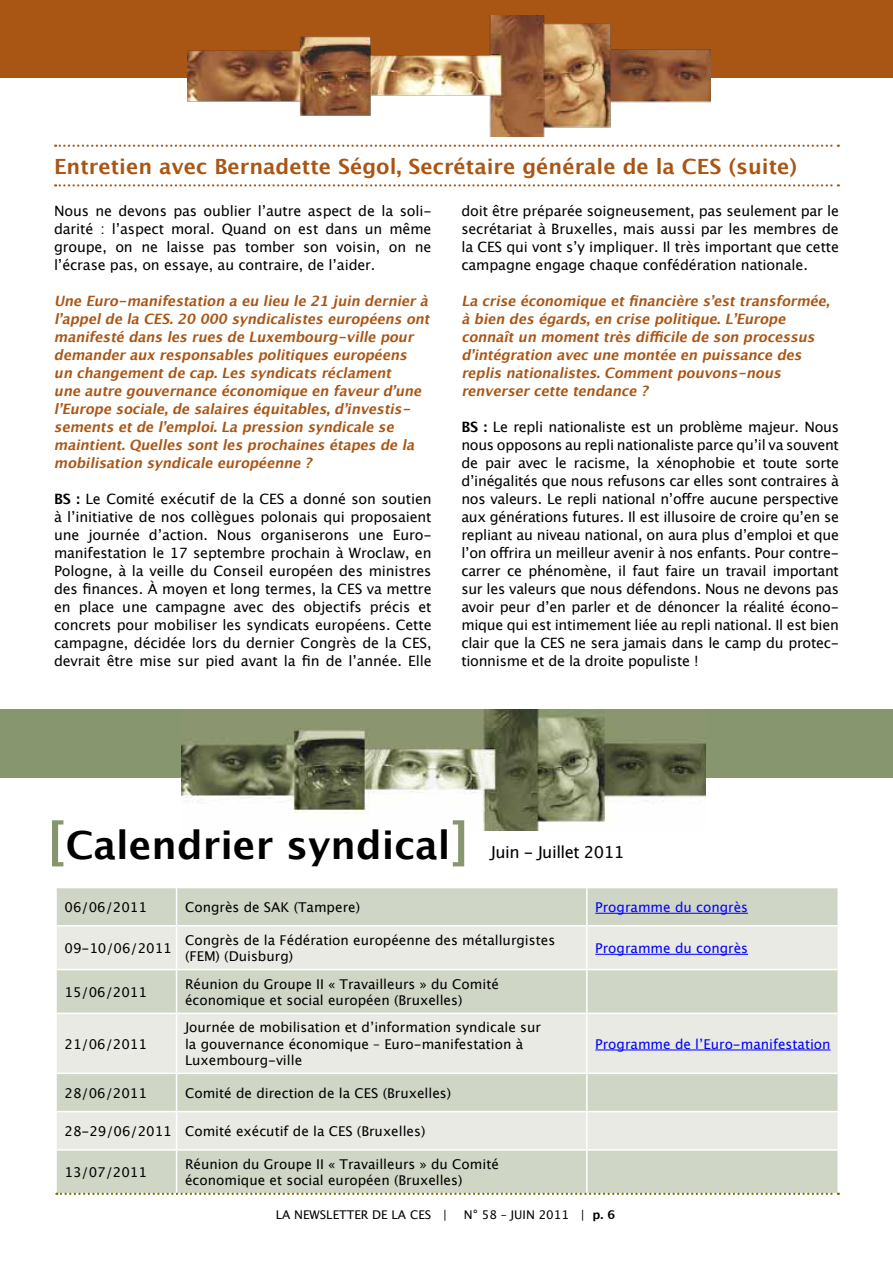
<style>
.page{position:relative;width:893px;height:1263px;background:#fff}
.page>*{position:absolute;margin:0;border:0;box-sizing:border-box;transform-origin:0 0}
.t1{font:700 38.7px "Lucida Grande";color:#000}
.t2{font:700 21px "Lucida Grande";color:#a95615}
.t3{font:16.5px "Lucida Grande";letter-spacing:-.03em;color:#000}
.t4{font:14.25px/18px "Lucida Grande";letter-spacing:-.01em;color:#000;text-align:justify}
.t5{font:italic 700 14.25px/18px "Lucida Grande";color:#a95615}
.t6{font:13.5px/16.2px "Lucida Grande";color:#000}
.t7{font:13.5px "Lucida Grande";color:#00f}
.t8{font:12px "Lucida Grande";color:#000}
.s1{font-weight:700}
.s2{font-size:50.4px;color:#88966f}
</style>
<div class="page">
<div style="left:0;top:0;width:893px;height:78px;background:#a95615"></div>
<img style="left:188px;top:15px;width:522px;height:121px">
<svg style="left:55px;top:145px;width:784px;height:2px"></svg>
<svg style="left:55px;top:184px;width:784px;height:3px"></svg>
<div style="left:0;top:709px;width:893px;height:68px;background:#88966f"></div>
<img style="left:181px;top:709px;width:524px;height:121px">
<div style="left:57px;top:888px;width:780px;height:305px;background:#d0d6c6"></div>
<svg style="left:57px;top:926px;width:780px;height:223px;fill:#e8eae3"></svg>
<hr style="left:176px;top:888px;width:1px;height:37px;background:#fff">
<hr style="left:586px;top:888px;width:2px;height:37px;background:#fff">
<hr style="left:55px;top:925px;width:122px;height:1px;background:#fff">
<hr style="left:177px;top:925px;width:410px;height:1px;background:#fff">
<hr style="left:176px;top:926px;width:1px;height:43px;background:#fff">
<hr style="left:587px;top:925px;width:252px;height:1px;background:#fff">
<hr style="left:586px;top:926px;width:2px;height:43px;background:#fff">
<hr style="left:55px;top:969px;width:122px;height:1px;background:#fff">
<hr style="left:177px;top:969px;width:410px;height:1px;background:#fff">
<hr style="left:176px;top:970px;width:1px;height:42px;background:#fff">
<hr style="left:587px;top:969px;width:252px;height:1px;background:#fff">
<hr style="left:586px;top:970px;width:2px;height:42px;background:#fff">
<hr style="left:55px;top:1012px;width:122px;height:2px;background:#fff">
<hr style="left:177px;top:1012px;width:410px;height:2px;background:#fff">
<hr style="left:176px;top:1014px;width:1px;height:58px;background:#fff">
<hr style="left:587px;top:1012px;width:252px;height:2px;background:#fff">
<hr style="left:586px;top:1014px;width:2px;height:58px;background:#fff">
<hr style="left:55px;top:1072px;width:122px;height:2px;background:#fff">
<hr style="left:177px;top:1072px;width:410px;height:2px;background:#fff">
<hr style="left:176px;top:1074px;width:1px;height:37px;background:#fff">
<hr style="left:587px;top:1072px;width:252px;height:2px;background:#fff">
<hr style="left:586px;top:1074px;width:2px;height:37px;background:#fff">
<hr style="left:55px;top:1111px;width:122px;height:1px;background:#fff">
<hr style="left:177px;top:1111px;width:410px;height:1px;background:#fff">
<hr style="left:176px;top:1112px;width:1px;height:37px;background:#fff">
<hr style="left:587px;top:1111px;width:252px;height:1px;background:#fff">
<hr style="left:586px;top:1112px;width:2px;height:37px;background:#fff">
<hr style="left:55px;top:1149px;width:122px;height:2px;background:#fff">
<hr style="left:177px;top:1149px;width:410px;height:2px;background:#fff">
<hr style="left:176px;top:1151px;width:1px;height:42px;background:#fff">
<hr style="left:587px;top:1149px;width:252px;height:2px;background:#fff">
<hr style="left:586px;top:1151px;width:2px;height:42px;background:#fff">
<hr style="left:595px;top:913px;width:153px;height:1px;background:#00f">
<hr style="left:595px;top:954px;width:153px;height:1px;background:#00f">
<hr style="left:595px;top:1050px;width:236px;height:1px;background:#00f">
<svg style="left:56px;top:1193px;width:783px;height:2px"></svg>
<h2 class="t2" style="left:54px;top:154px;width:745px">Entretien avec Bernadette Ségol, Secrétaire générale de la CES (suite)</h2>
<p class="t4" style="left:54px;top:202px;width:379px">Nous ne devons pas oublier l’autre aspect de la soli&shy;darité : l’aspect moral. Quand on est dans un même groupe, on ne laisse pas tomber son voisin, on ne l’écrase pas, on essaye, au contraire, de l’aider.</p>
<p class="t5" style="left:54px;top:292px;width:381px">UneEuro-manifestation aeu lieu le21 juin dernierà l’appeldelaCES.20 000 syndicalisteseuropéensont manifestédanslesruesdeLuxembourg-villepour demanderauxresponsablespolitiqueseuropéens un changementdecap.Lessyndicatsréclament uneautregouvernanceéconomiqueen faveurd’une l’Europesociale,desalaireséquitables,d’investis&shy;sementsetdel’emploi.Lapression syndicalese maintient.Quellessontlesprochainesétapesdela mobilisation syndicaleeuropéenne?</p>
<p class="t4" style="left:54px;top:490px;width:379px"><span class="s1">BS :</span> Le Comité exécutif de la CES a donné son soutien à l’initiative de nos collègues polonais qui proposaient une journée d’action. Nous organiserons une Euro&shy;manifestation le 17 septembre prochain à Wroclaw, en Pologne, à la veille du Conseil européen des ministres des finances. À moyen et long termes, la CES va mettre en place une campagne avec des objectifs précis et concrets pour mobiliser les syndicats européens. Cette campagne, décidée lors du dernier Congrès de la CES, devrait être mise sur pied avant la fin de l’année. Elle</p>
<p class="t4" style="left:461px;top:202px;width:379px">doit être préparée soigneusement, pas seulement par le secrétariat à Bruxelles, mais aussi par les membres de la CES qui vont s’y impliquer. I l très important que cette campagne engage chaque confédération nationale.</p>
<p class="t5" style="left:461px;top:292px;width:374px">Lacriseéconomiqueetfinancières’esttransformée, àbien deségards,en crisepolitique.L’Europe connaîtun momenttrèsdifficiledeson processus d’intégration avecunemontéeen puissancedes replisnationalistes.Commentpouvons-nous renversercettetendance?</p>
<p class="t4" style="left:461px;top:418px;width:379px"><span class="s1">BS :</span> Le repli nationaliste est un problème majeur. Nous nous opposons au repli nationaliste parce qu’il va souvent de pair avec le racisme, la xénophobie et toute sorte d’inégalités que nous refusons car elles sont contraires à nos valeurs. Le repli national n’offre aucune perspective aux générations futures. I l est illusoire de croire qu’en se repliant au niveau national, on aura plus d’emploi et que l’on offrira un meilleur avenir à nos enfants. Pour contre&shy;carrer ce phénomène, il faut faire un travail important sur les valeurs que nous défendons. Nous ne devons pas avoir peur d’en parler et de dénoncer la réalité écono&shy;mique qui est intimement liée au repli national. I l est bien clair que la CES ne sera jamais dans le camp du protec&shy;tionnisme et de la droite populiste !</p>
<h1 class="t1" style="left:47px;top:823px;width:423px"><span class="s2">[</span>Calendrier syndical<span class="s2">]</span></h1>
<p class="t3" style="left:491px;top:843px;width:135px">Juin - Juillet 2011</p>
<p class="t6" style="left:65px;top:899px;width:84px">06/06/2011</p>
<p class="t6" style="left:185px;top:899px;width:177px">Congrès de SAK (Tampere)</p>
<p class="t7" style="left:595px;top:899px;width:154px">Programme du congrès</p>
<p class="t6" style="left:65px;top:940px;width:109px">09-10/06/2011</p>
<p class="t6" style="left:185px;top:932px;width:372px">Congrès de la Fédération européenne des métallurgistes (FEM) (Duisburg)</p>
<p class="t7" style="left:595px;top:940px;width:154px">Programme du congrès</p>
<p class="t6" style="left:65px;top:984px;width:84px">15/06/2011</p>
<p class="t6" style="left:185px;top:976px;width:315px">Réunion du Groupe II « Travailleurs » du Comité économique et social européen (Bruxelles)</p>
<p class="t6" style="left:65px;top:1036px;width:84px">21/06/2011</p>
<p class="t6" style="left:185px;top:1020px;width:357px">Journée de mobilisation et d’information syndicale sur la gouvernance économique – Euro-manifestation à<br>Luxembourg-ville</p>
<p class="t7" style="left:595px;top:1036px;width:237px">Programme de l’Euro-manifestation</p>
<p class="t6" style="left:65px;top:1085px;width:84px">28/06/2011</p>
<p class="t6" style="left:185px;top:1085px;width:268px">Comité de direction de la CES (Bruxelles)</p>
<p class="t6" style="left:65px;top:1123px;width:362px">28-29/06/2011 Comité exécutif de la CES (Bruxelles)</p>
<p class="t6" style="left:65px;top:1164px;width:84px">13/07/2011</p>
<p class="t6" style="left:185px;top:1156px;width:315px">Réunion du Groupe II « Travailleurs » du Comité économique et social européen (Bruxelles)</p>
<p class="t8" style="left:276px;top:1207px;width:65px">LA NEWSLETTER</p>
<p class="t8" style="left:372px;top:1207px;width:53px">DE LA CES</p>
<p class="t8" style="left:443px;top:1207px;width:6px">|</p>
<p class="t8" style="left:462px;top:1207px;width:154px">N° 58 – juin 2011 | <span class="s1">p. 6</span></p>
</div>
